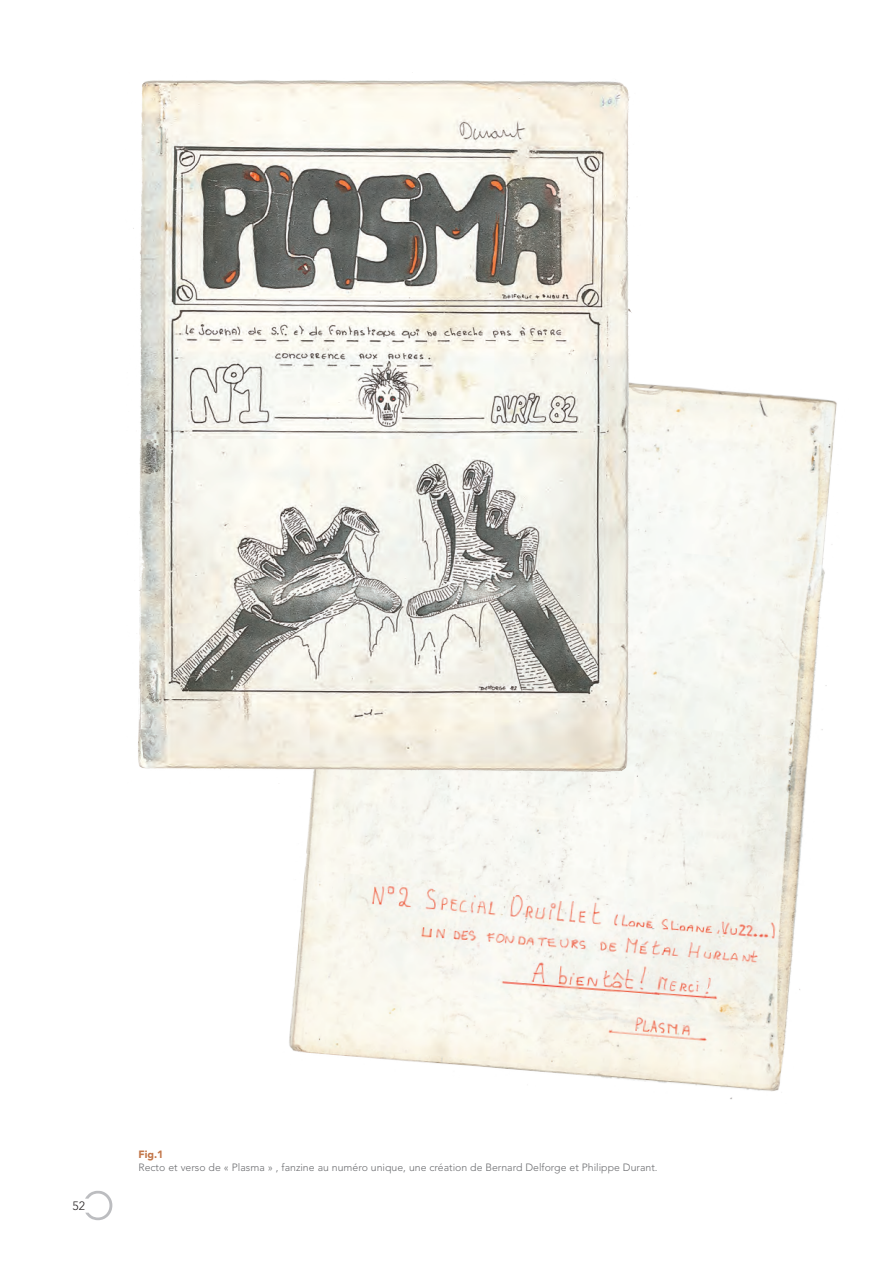
<style>
.page{position:relative;width:893px;height:1263px;background:#fff}
.page>*{position:absolute;margin:0;border:0;box-sizing:border-box;transform-origin:0 0}
.t1{font:300 12px "Avenir LT Std";color:#231f20}
.t2{font:300 10.5px "Avenir LT Std";color:#6c6d70}
.t3{font:900 10.5px "Avenir LT Std";color:#c27649}
</style>
<div class="page">
<svg style="left:85px;top:1191px;width:27px;height:29px"></svg>
<img style="left:289px;top:384px;width:548px;height:715px">
<img style="left:133px;top:80px;width:507px;height:703px">
<p class="t1" style="left:73px;top:1199px;width:14px">52</p>
<p class="t3" style="left:139px;top:1148px;width:26px">Fig.1</p>
<p class="t2" style="left:139px;top:1161px;width:521px">Recto et verso de « Plasma » , fanzine au numéro unique, une création de Bernard Delforge et Philippe Durant.</p>
</div>
